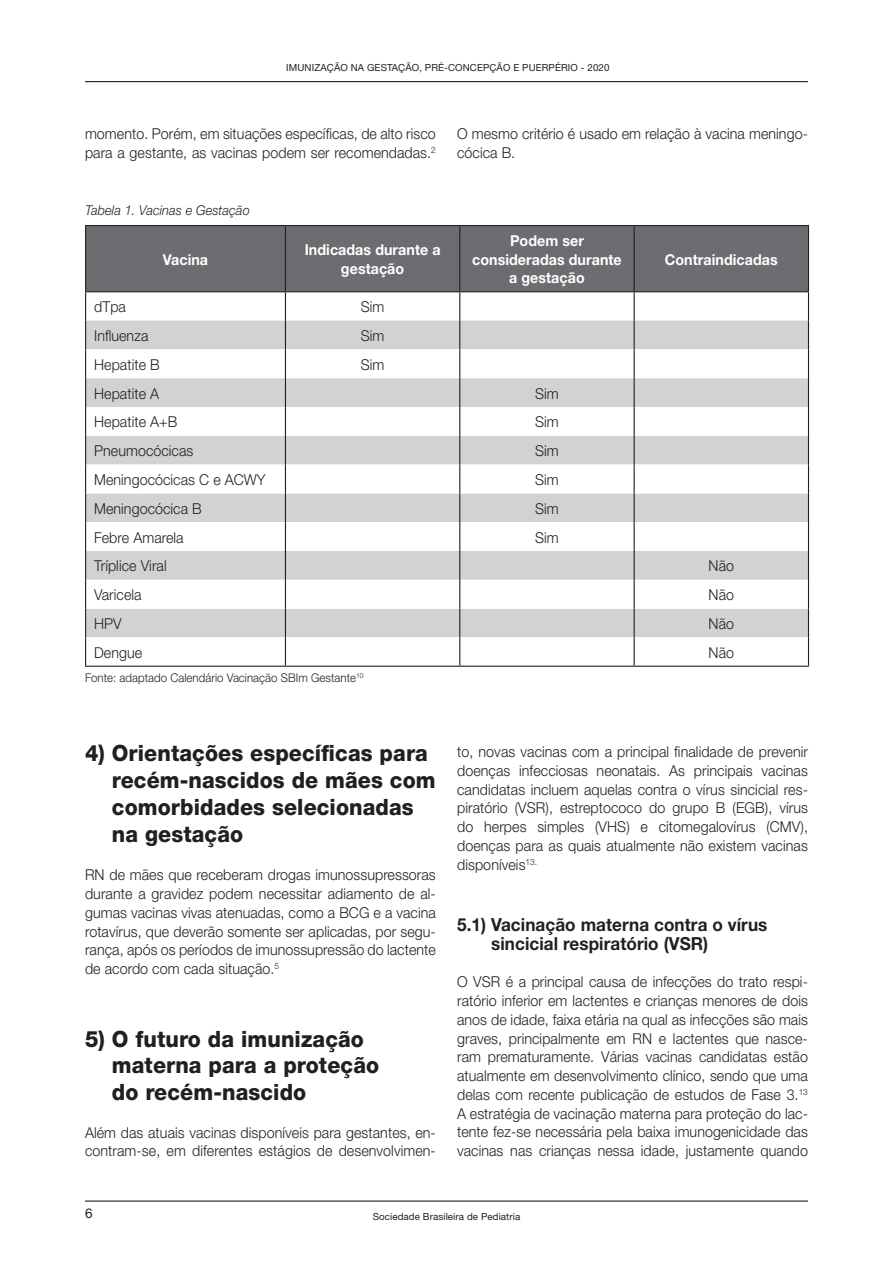
<style>
.page{position:relative;width:893px;height:1263px;background:#fff}
.page>*{position:absolute;margin:0;border:0;box-sizing:border-box;transform-origin:0 0}
.t1{font:800 22.5px/27px "Helvetica Neue";letter-spacing:.005em;color:#231f20;scale:.95 1}
.t2{font:700 18px/18.8px "Helvetica Neue";letter-spacing:.005em;color:#231f20;scale:.95 1}
.t3{font:300 15px/18.8px "Helvetica Neue";letter-spacing:.005em;color:#231f20;scale:.95 1}
.t4{font:700 15px/18.8px "Helvetica Neue";letter-spacing:.005em;color:#fff;text-align:center;scale:.95 1}
.t5{font:italic 300 13.5px "Helvetica Neue";letter-spacing:.005em;color:#231f20;scale:.95 1}
.t6{font:13.5px "Helvetica Neue";color:#231f20}
.t7{font:300 12px "Helvetica Neue";letter-spacing:.005em;color:#231f20;scale:.95 1}
.t8{font:9.75px "Helvetica Neue";letter-spacing:.01em;color:#231f20}
</style>
<div class="page">
<hr style="left:85px;top:81px;width:723px;height:1px;background:#231f20">
<hr style="left:85px;top:1200px;width:723px;height:2px;background:#231f20">
<div style="left:86px;top:226px;width:722px;height:65px;background:#6c6d70"></div>
<div style="left:86px;top:321px;width:722px;height:28px;background:#d1d2d4"></div>
<svg style="left:86px;top:349px;width:722px;height:317px"></svg>
<svg style="left:85px;top:292px;width:1px;height:374px"></svg>
<svg style="left:285px;top:292px;width:1px;height:374px"></svg>
<svg style="left:459px;top:292px;width:1px;height:374px"></svg>
<hr style="left:85px;top:666px;width:200px;height:1px;background:#231f20">
<hr style="left:285px;top:666px;width:175px;height:1px;background:#231f20">
<hr style="left:460px;top:666px;width:174px;height:1px;background:#231f20">
<hr style="left:85px;top:225px;width:200px;height:1px;background:#231f20">
<hr style="left:85px;top:226px;width:1px;height:65px;background:#231f20">
<hr style="left:285px;top:225px;width:175px;height:1px;background:#231f20">
<hr style="left:285px;top:226px;width:1px;height:65px;background:#231f20">
<hr style="left:460px;top:225px;width:174px;height:1px;background:#231f20">
<hr style="left:459px;top:226px;width:1px;height:65px;background:#231f20">
<hr style="left:85px;top:291px;width:200px;height:1px;background:#231f20">
<hr style="left:285px;top:291px;width:175px;height:1px;background:#231f20">
<hr style="left:460px;top:291px;width:174px;height:1px;background:#231f20">
<hr style="left:634px;top:291px;width:175px;height:1px;background:#231f20">
<hr style="left:634px;top:225px;width:175px;height:1px;background:#231f20">
<hr style="left:634px;top:226px;width:1px;height:65px;background:#231f20">
<hr style="left:808px;top:226px;width:1px;height:65px;background:#231f20">
<svg style="left:634px;top:292px;width:1px;height:374px"></svg>
<svg style="left:808px;top:292px;width:1px;height:374px"></svg>
<hr style="left:634px;top:666px;width:175px;height:1px;background:#231f20">
<p class="t8" style="left:286px;top:62px;width:325px">IMUNIZAÇÃO NA GESTAÇÃO, PRÉ-CONCEPÇÃO E PUERPÉRIO - 2020</p>
<p class="t3" style="left:85px;top:124px;width:371px">momento. Porém, em situações específicas, de alto risco para a gestante, as vacinas podem ser recomendadas.<sup>2</sup></p>
<p class="t3" style="left:457px;top:124px;width:371px">O mesmo critério é usado em relação à vacina meningo&shy;cócica B.</p>
<p class="t5" style="left:85px;top:202px;width:175px">Tabela 1. Vacinas e Gestação</p>
<p class="t4" style="left:163px;top:249px;width:49px">Vacina</p>
<p class="t4" style="left:305px;top:240px;width:144px">Indicadas durante a gestação</p>
<p class="t4" style="left:472px;top:231px;width:159px">Podem ser consideradas durante a gestação</p>
<p class="t4" style="left:665px;top:249px;width:120px">Contraindicadas</p>
<p class="t3" style="left:94px;top:297px;width:35px">dTpa</p>
<p class="t3" style="left:361px;top:297px;width:26px">Sim</p>
<p class="t3" style="left:94px;top:326px;width:59px">Influenza</p>
<p class="t3" style="left:361px;top:326px;width:26px">Sim</p>
<p class="t3" style="left:94px;top:355px;width:71px">Hepatite B</p>
<p class="t3" style="left:361px;top:355px;width:26px">Sim</p>
<p class="t3" style="left:94px;top:383px;width:70px">Hepatite A</p>
<p class="t3" style="left:535px;top:383px;width:26px">Sim</p>
<p class="t3" style="left:94px;top:412px;width:89px">Hepatite A+B</p>
<p class="t3" style="left:535px;top:412px;width:26px">Sim</p>
<p class="t3" style="left:94px;top:441px;width:106px">Pneumocócicas</p>
<p class="t3" style="left:535px;top:441px;width:26px">Sim</p>
<p class="t3" style="left:94px;top:470px;width:182px">Meningocócicas C e ACWY</p>
<p class="t3" style="left:535px;top:470px;width:26px">Sim</p>
<p class="t3" style="left:94px;top:499px;width:115px">Meningocócica B</p>
<p class="t3" style="left:535px;top:499px;width:26px">Sim</p>
<p class="t3" style="left:94px;top:527px;width:96px">Febre Amarela</p>
<p class="t3" style="left:535px;top:527px;width:26px">Sim</p>
<p class="t3" style="left:94px;top:556px;width:78px">Tríplice Viral</p>
<p class="t3" style="left:709px;top:556px;width:28px">Não</p>
<p class="t3" style="left:94px;top:585px;width:52px">Varicela</p>
<p class="t3" style="left:709px;top:585px;width:28px">Não</p>
<p class="t3" style="left:94px;top:614px;width:31px">HPV</p>
<p class="t3" style="left:709px;top:614px;width:28px">Não</p>
<p class="t3" style="left:94px;top:643px;width:52px">Dengue</p>
<p class="t3" style="left:709px;top:643px;width:28px">Não</p>
<p class="t7" style="left:85px;top:670px;width:295px">Fonte: adaptado Calendário Vacinação SBIm Gestante<sup>10</sup></p>
<h1 class="t1" style="left:112px;top:740px;width:342px;text-indent:-27px">4) Orientações específicas para recém-nascidos de mães com comorbidades selecionadas na gestação</h1>
<p class="t3" style="left:85px;top:865px;width:371px;text-align:justify">RN de mães que receberam drogas imunossupressoras durante a gravidez podem necessitar adiamento de al&shy;gumas vacinas vivas atenuadas, como a BCG e a vacina rotavírus, que deverão somente ser aplicadas, por segu&shy;rança, após os períodos de imunossupressão do lactente de acordo com cada situação.<sup>5</sup></p>
<h1 class="t1" style="left:112px;top:1026px;width:283px;line-height:26.2px;text-indent:-27px">5) O futuro da imunização materna para a proteção do recém-nascido</h1>
<p class="t3" style="left:85px;top:1122px;width:371px">Além das atuais vacinas disponíveis para gestantes, en&shy;contram-se, em diferentes estágios de desenvolvimen-</p>
<p class="t3" style="left:457px;top:742px;width:371px;text-align:justify">to, novas vacinas com a principal finalidade de prevenir doenças infecciosas neonatais. As principais vacinas candidatas incluem aquelas contra o vírus sincicial res&shy;piratório (VSR), estreptococo do grupo B (EGB), vírus do herpes simples (VHS) e citomegalovírus (CMV), doenças para as quais atualmente não existem vacinas disponíveis<sup>13.</sup></p>
<p class="t2" style="left:491px;top:915px;width:292px;text-indent:-34px">5.1) Vacinação materna contra o vírus sincicial respiratório (VSR)</p>
<p class="t3" style="left:457px;top:972px;width:371px;text-align:justify">O VSR é a principal causa de infecções do trato respi&shy;ratório inferior em lactentes e crianças menores de dois anos de idade, faixa etária na qual as infecções são mais graves, principalmente em RN e lactentes que nasce&shy;ram prematuramente. Várias vacinas candidatas estão atualmente em desenvolvimento clínico, sendo que uma delas com recente publicação de estudos de Fase 3.<sup>13<br></sup>A estratégia de vacinação materna para proteção do lac&shy;tente fez-se necessária pela baixa imunogenicidade das vacinas nas crianças nessa idade, justamente quando</p>
<p class="t6" style="left:85px;top:1205px;width:9px">6</p>
<p class="t8" style="left:373px;top:1211px;width:149px">Sociedade Brasileira de Pediatria</p>
</div>
